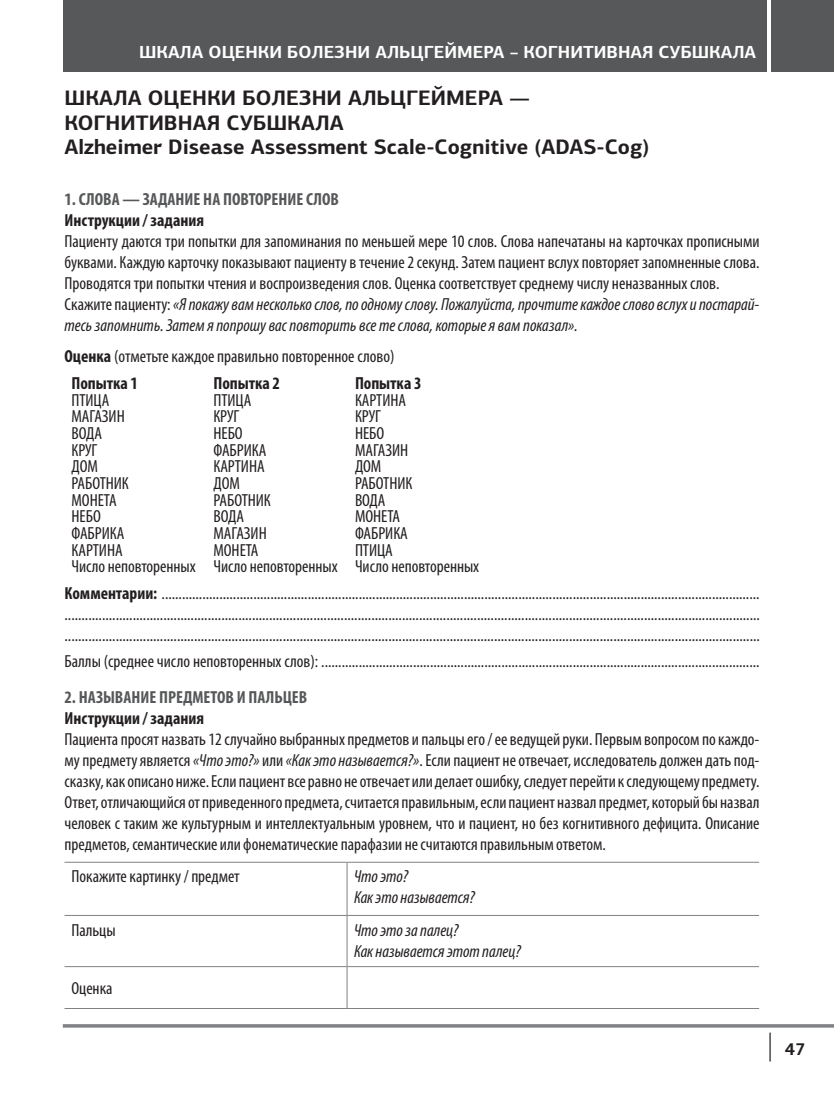
<style>
.page{position:relative;width:834px;height:1117px;background:#fff}
.page>*{position:absolute;margin:0;border:0;box-sizing:border-box;transform-origin:0 0}
.Heading1{font:700 21px "PF Centro Sans Pro";color:#231f20}
.Main_text{font:condensed 17.5px/21px "Myriad Pro";color:#231f20;text-align:justify}
.Table{font:condensed 17.5px "Myriad Pro";letter-spacing:-.005em;color:#231f20}
.Main_text-2{font:italic condensed 17.5px/21px "Myriad Pro";color:#231f20}
.Heading2{font:condensed 17.5px "Myriad Pro";color:#231f20}
.Table-2{font:italic condensed 17.5px "Myriad Pro";letter-spacing:-.005em;color:#231f20}
.Heading2-2{font:700 condensed 17.5px "Myriad Pro";color:#57585a}
.t1{font:700 17.5px "PF Centro Sans Pro";color:#fff}
.Main_text-3{font:700 condensed 17.5px "Myriad Pro";color:#231f20}
.Table-3{font:700 condensed 17.5px "Myriad Pro";letter-spacing:-.005em;color:#231f20}
.t2{font:700 17.5px "PF Centro Sans Pro";color:#231f20}
.s1{font-style:normal}
.s2{font-weight:700}
.s3{font-style:italic}
</style>
<div class="page">
<div style="left:63px;top:0;width:770px;height:72px;background:#57585a"></div>
<svg style="left:63px;top:1024px;width:770px;height:3px;background:#86888a"></svg>
<hr style="left:767px;top:0;width:3px;height:137px;background:#fff">
<svg style="left:769px;top:1032px;width:1px;height:29px"></svg>
<svg style="left:64px;top:862px;width:695px;height:52px"></svg>
<hr style="left:346px;top:862px;width:1px;height:52px;background:#808285">
<hr style="left:346px;top:915px;width:1px;height:50px;background:#808285">
<hr style="left:346px;top:966px;width:1px;height:41px;background:#808285">
<hr style="left:64px;top:861px;width:283px;height:1px;background:#808285">
<hr style="left:347px;top:861px;width:412px;height:1px;background:#808285">
<hr style="left:64px;top:914px;width:283px;height:1px;background:#808285">
<hr style="left:347px;top:914px;width:412px;height:1px;background:#808285">
<hr style="left:64px;top:965px;width:283px;height:1px;background:#808285">
<hr style="left:347px;top:965px;width:412px;height:1px;background:#808285">
<hr style="left:64px;top:1007px;width:283px;height:1px;background:#808285">
<hr style="left:347px;top:1007px;width:412px;height:1px;background:#808285">
<p class="t1" style="left:139px;top:41px;width:618px">ШКАЛА ОЦЕНКИ БОЛЕЗНИ АЛЬЦГЕЙМЕРА – КОГНИТИВНАЯ СУБШКАЛА</p>
<p class="Heading1" style="left:64px;top:85px;width:467px">ШКАЛА ОЦЕНКИ БОЛЕЗНИ АЛЬЦГЕЙМЕРА —</p>
<p class="Heading1" style="left:64px;top:109px;width:280px">КОГНИТИВНАЯ СУБШКАЛА</p>
<p class="Heading1" style="left:64px;top:134px;width:586px">Alzheimer Disease Assessment Scale-Cognitive (ADAS-Сog)</p>
<p class="Heading2-2" style="left:64px;top:188px;width:276px">1. СЛОВА — ЗАДАНИЕ НА ПОВТОРЕНИЕ СЛОВ</p>
<p class="Main_text-3" style="left:64px;top:209px;width:141px">Инструкции / задания</p>
<p class="Main_text" style="left:64px;top:230px;width:696px">Пациенту даются три попытки для запоминания по меньшей мере 10 слов. Слова напечатаны на карточках прописными буквами. Каждую карточку показывают пациенту в течение 2 секунд. Затем пациент вслух повторяет запомненные слова.<br>Проводятся три попытки чтения и воспроизведения слов. Оценка соответствует среднему числу неназванных слов.</p>
<p class="Main_text-2" style="left:64px;top:293px;width:696px"><span class="s1">Скажите пациенту:</span> «Я покажу вам несколько слов, по одному слову. Пожалуйста, прочтите каждое слово вслух и постарай&shy;тесь запомнить. Затем я попрошу вас повторить все те слова, которые я вам показал».</p>
<p class="Main_text" style="left:64px;top:345px;width:331px"><span class="s2">Оценка</span> (отметьте каждое правильно повторенное слово)</p>
<p class="Table-3" style="left:71px;top:372px;width:68px">Попытка 1</p>
<p class="Table" style="left:71px;top:389px;width:39px">ПТИЦА</p>
<p class="Table" style="left:71px;top:406px;width:55px">МАГАЗИН</p>
<p class="Table" style="left:71px;top:422px;width:32px">ВОДА</p>
<p class="Table" style="left:71px;top:439px;width:27px">КРУГ</p>
<p class="Table" style="left:71px;top:456px;width:28px">ДОМ</p>
<p class="Table" style="left:71px;top:472px;width:59px">РАБОТНИК</p>
<p class="Table" style="left:71px;top:489px;width:47px">МОНЕТА</p>
<p class="Table" style="left:71px;top:505px;width:31px">НЕБО</p>
<p class="Table" style="left:71px;top:522px;width:54px">ФАБРИКА</p>
<p class="Table" style="left:71px;top:539px;width:53px">КАРТИНА</p>
<p class="Table" style="left:71px;top:555px;width:126px">Число неповторенных</p>
<p class="Table-3" style="left:355px;top:372px;width:68px">Попытка 3</p>
<p class="Table" style="left:355px;top:389px;width:53px">КАРТИНА</p>
<p class="Table" style="left:355px;top:406px;width:27px">КРУГ</p>
<p class="Table" style="left:355px;top:422px;width:31px">НЕБО</p>
<p class="Table" style="left:355px;top:439px;width:55px">МАГАЗИН</p>
<p class="Table" style="left:355px;top:456px;width:28px">ДОМ</p>
<p class="Table" style="left:355px;top:472px;width:59px">РАБОТНИК</p>
<p class="Table" style="left:355px;top:489px;width:32px">ВОДА</p>
<p class="Table" style="left:355px;top:505px;width:47px">МОНЕТА</p>
<p class="Table" style="left:355px;top:522px;width:54px">ФАБРИКА</p>
<p class="Table" style="left:355px;top:539px;width:39px">ПТИЦА</p>
<p class="Table" style="left:355px;top:555px;width:126px">Число неповторенных</p>
<p class="Main_text" style="left:64px;top:582px;width:696px"><span class="s2">Комментарии:</span> ................................................................................................................................................................................</p>
<p class="Main_text" style="left:64px;top:603px;width:696px">............................................................................................................................................................................................................</p>
<p class="Main_text" style="left:64px;top:624px;width:696px">............................................................................................................................................................................................................</p>
<p class="Heading2" style="left:64px;top:650px;width:696px">Баллы (среднее число неповторенных слов): .................................................................................................................................</p>
<p class="Heading2-2" style="left:64px;top:685px;width:244px">2. НАЗЫВАНИЕ ПРЕДМЕТОВ И ПАЛЬЦЕВ</p>
<p class="Main_text-3" style="left:64px;top:706px;width:141px">Инструкции / задания</p>
<p class="Main_text" style="left:64px;top:728px;width:696px">Пациента просят назвать 12 случайно выбранных предметов и пальцы его / ее ведущей руки. Первым вопросом по каждо&shy;му предмету является <span class="s3">«Что это?»</span> или <span class="s3">«Как это называется?»</span>. Если пациент не отвечает, исследователь должен дать под&shy;сказку, как описано ниже. Если пациент все равно не отвечает или делает ошибку, следует перейти к следующему предмету.</p>
<p class="Main_text" style="left:64px;top:791px;width:696px">Ответ, отличающийся от приведенного предмета, считается правильным, если пациент назвал предмет, который бы назвал человек с таким же культурным и интеллектуальным уровнем, что и пациент, но без когнитивного дефицита. Описание предметов, семантические или фонематические парафазии не считаются правильным ответом.</p>
<p class="Table" style="left:71px;top:865px;width:170px">Покажите картинку / предмет</p>
<p class="Table-2" style="left:354px;top:865px;width:56px">Что это?</p>
<p class="Table-2" style="left:354px;top:886px;width:122px">Как это называется?</p>
<p class="Table" style="left:71px;top:919px;width:46px">Пальцы</p>
<p class="Table-2" style="left:354px;top:919px;width:106px">Что это за палец?</p>
<p class="Table-2" style="left:354px;top:940px;width:168px">Как называется этот палец?</p>
<p class="Table" style="left:71px;top:977px;width:43px">Оценка</p>
<p class="Table-3" style="left:213px;top:372px;width:68px">Попытка 2</p>
<p class="Table" style="left:213px;top:389px;width:39px">ПТИЦА</p>
<p class="Table" style="left:213px;top:406px;width:27px">КРУГ</p>
<p class="Table" style="left:213px;top:422px;width:31px">НЕБО</p>
<p class="Table" style="left:213px;top:439px;width:54px">ФАБРИКА</p>
<p class="Table" style="left:213px;top:456px;width:53px">КАРТИНА</p>
<p class="Table" style="left:213px;top:472px;width:28px">ДОМ</p>
<p class="Table" style="left:213px;top:489px;width:59px">РАБОТНИК</p>
<p class="Table" style="left:213px;top:505px;width:32px">ВОДА</p>
<p class="Table" style="left:213px;top:522px;width:55px">МАГАЗИН</p>
<p class="Table" style="left:213px;top:539px;width:47px">МОНЕТА</p>
<p class="Table" style="left:213px;top:555px;width:126px">Число неповторенных</p>
<p class="t2" style="left:784px;top:1037px;width:22px">47</p>
</div>
